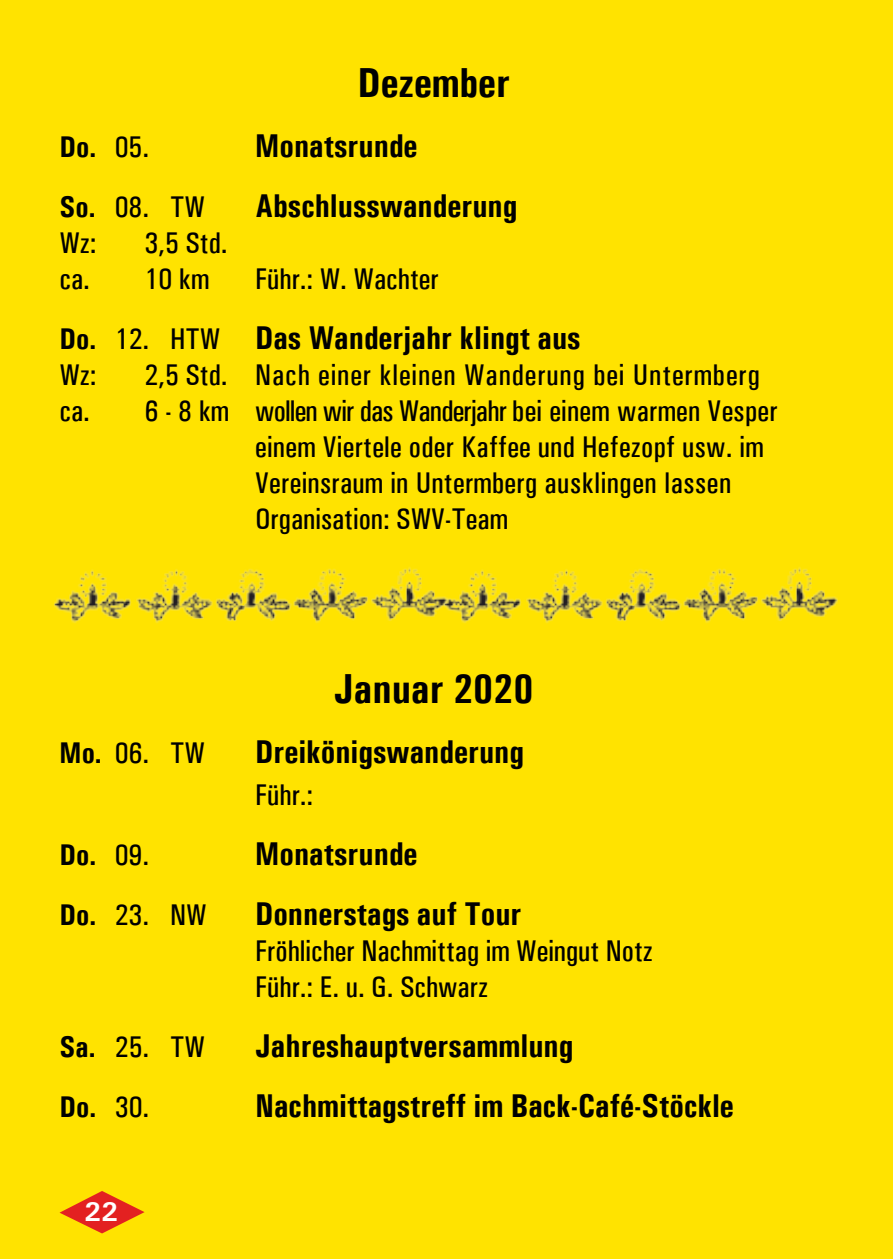
<style>
.page{position:relative;width:893px;height:1259px;background:#ffe300}
.page>*{position:absolute;margin:0;border:0;box-sizing:border-box;transform-origin:0 0}
.t1{font:700 condensed 42px "Univers";color:#000}
.t2{font:700 condensed 33px "Univers";color:#000}
.t3{font:500 condensed 30px/36px "Univers";letter-spacing:.01em;color:#000}
.t4{font:500 condensed 30px "Univers";letter-spacing:-.01em;color:#000}
.t5{font:500 condensed 30px "Univers";letter-spacing:.03em;color:#000}
.t6{font:700 condensed 30px "Univers";color:#000}
.t7{font:700 27px "Univers";color:#fff}
.s1{font-weight:500}
.s2{font-weight:700}
.s3{font-size:30px}
.s4{font-weight:500;font-size:30px}
</style>
<div class="page">
<svg style="left:60px;top:1191px;width:85px;height:42px"></svg>
<img style="left:54px;top:567px;width:384px;height:56px">
<img style="left:438px;top:567px;width:400px;height:56px">
<h1 class="t1" style="left:357px;top:57px;width:154px">Dezember</h1>
<p class="t6" style="left:60px;top:129px;width:91px">Do. <span class="s1">05.</span></p>
<p class="t2" style="left:255px;top:126px;width:164px">Monatsrunde</p>
<p class="t3" style="left:60px;top:189px;width:147px"><span class="s2">So.</span> 08. TW</p>
<p class="t2" style="left:255px;top:186px;width:264px">Abschlusswanderung</p>
<p class="t3" style="left:60px;top:225px;width:39px">Wz:</p>
<p class="t3" style="left:60px;top:225px;width:169px;text-indent:85px">3,5 Std. ca. 10 km</p>
<p class="t3" style="left:255px;top:261px;width:185px">Führ.: W. Wachter</p>
<p class="t2" style="left:60px;top:318px;width:523px"><span class="s3">Do.</span> <span class="s4">12. HTW</span> Das Wanderjahr klingt aus</p>
<p class="t3" style="left:60px;top:357px;width:39px">Wz:</p>
<p class="t5" style="left:145px;top:357px;width:617px">2,5 Std. Nach einer kleinen Wanderung bei Untermberg</p>
<p class="t4" style="left:60px;top:393px;width:720px">ca. 6 - 8 km wollen wir das Wanderjahr bei einem warmen Vesper</p>
<p class="t3" style="left:255px;top:429px;width:510px">einem Viertele oder Kaffee und Hefezopf usw. im</p>
<p class="t3" style="left:255px;top:465px;width:478px">Vereinsraum in Untermberg ausklingen lassen</p>
<p class="t3" style="left:255px;top:501px;width:254px">Organisation: SWV-Team</p>
<h1 class="t1" style="left:334px;top:663px;width:201px">Januar 2020</h1>
<p class="t3" style="left:60px;top:735px;width:147px"><span class="s2">Mo.</span> 06. TW</p>
<p class="t2" style="left:255px;top:732px;width:270px">Dreikönigswanderung</p>
<p class="t3" style="left:255px;top:777px;width:60px">Führ.:</p>
<p class="t6" style="left:60px;top:837px;width:91px">Do. <span class="s1">09.</span></p>
<p class="t2" style="left:255px;top:834px;width:164px">Monatsrunde</p>
<p class="t3" style="left:60px;top:897px;width:149px"><span class="s2">Do.</span> 23. NW</p>
<p class="t2" style="left:255px;top:894px;width:268px">Donnerstags auf Tour</p>
<p class="t3" style="left:255px;top:933px;width:399px">Fröhlicher Nachmittag im Weingut Notz<br>Führ.: E. u. G. Schwarz</p>
<p class="t3" style="left:60px;top:1029px;width:147px"><span class="s2">Sa.</span> 25. TW</p>
<p class="t2" style="left:255px;top:1026px;width:320px">Jahreshauptversammlung</p>
<p class="t6" style="left:60px;top:1089px;width:91px">Do. <span class="s1">30.</span></p>
<p class="t2" style="left:255px;top:1086px;width:480px">Nachmittagstreff im Back-Café-Stöckle</p>
<p class="t7" style="left:84px;top:1194px;width:35px">22</p>
</div>
